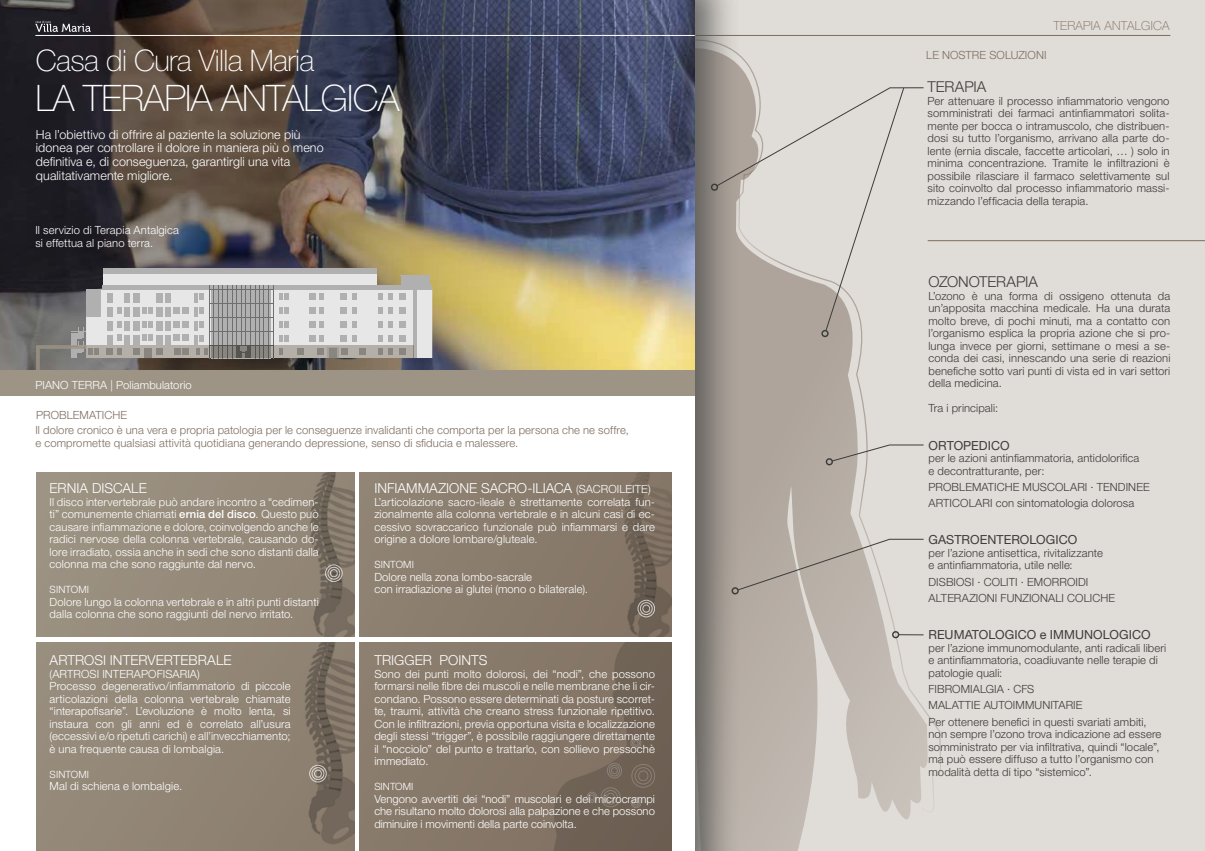
<style>
.page{position:relative;width:1205px;height:851px;background:#fff}
.page>*{position:absolute;margin:0;border:0;box-sizing:border-box;transform-origin:0 0}
.t1{font:100 36.5px "Helvetica Neue LT Std";letter-spacing:-.02em;color:#fff}
.t2{font:100 29.62px "Helvetica Neue LT Std";letter-spacing:-.02em;color:#fff}
.t3{font:300 15px "Helvetica Neue LT Std";color:#3c3c3b}
.t4{font:300 13.75px "Helvetica Neue LT Std";color:#fff}
.t5{font:300 12.5px/13.8px "Helvetica Neue LT Std";letter-spacing:.005em;color:#fff}
.t6{font:12.5px "Helvetica Neue LT Std";letter-spacing:.005em;color:#3c3c3b}
.t7{font:100 12.5px "Helvetica Neue LT Std";letter-spacing:.02em;color:#7d6d5f}
.t8{font:300 11.25px/12.5px "Helvetica Neue LT Std";letter-spacing:.01em;color:#fff}
.t9{font:300 11.25px/12.5px "Helvetica Neue LT Std";letter-spacing:.01em;color:#3c3c3b}
.t10{font:300 11.25px/12.5px "Helvetica Neue LT Std";letter-spacing:.01em;color:#7d6d5f}
.t11{font:300 10px "Helvetica Neue LT Std";letter-spacing:.01em;color:#fff}
.s1{font-weight:500}
.s2{font-size:11.25px}
</style>
<div class="page">
<div style="left:670px;top:0;width:535px;height:850px;background:#e0dcd7"></div>
<svg style="left:741px;top:56px;width:199px;height:794px"></svg>
<hr style="left:696px;top:35px;width:474px;height:1px;background:#7d6d5f">
<div style="left:0;top:0;width:741px;height:850px;background:#4a4a49;opacity:.8"></div>
<div style="left:0;top:0;width:695px;height:850px;background:#fff"></div>
<div style="left:0;top:370px;width:695px;height:25px;background:#9d9485"></div>
<img style="left:648px;top:0;width:47px;height:370px">
<div style="left:360px;top:472px;width:312px;height:164px;background:#8a7d6d"></div>
<div style="left:360px;top:642px;width:312px;height:208px;background:#887a6a"></div>
<div style="left:36px;top:472px;width:318px;height:164px;background:#978c7d"></div>
<div style="left:36px;top:642px;width:318px;height:208px;background:#938777"></div>
<img style="left:0;top:0;width:648px;height:370px">
<img style="left:310px;top:472px;width:44px;height:164px">
<img style="left:624px;top:472px;width:48px;height:164px">
<img style="left:304px;top:642px;width:50px;height:204px">
<div style="left:401px;top:275px;width:29px;height:16px;background:#b0b0b0"></div>
<hr style="left:400px;top:275px;width:31px;height:1px;background:#b0b0b0">
<div style="left:103px;top:269px;width:274px;height:22px;background:#e7e7e7"></div>
<div style="left:103px;top:269px;width:274px;height:5px;background:#b0b0b0"></div>
<svg style="left:35px;top:285px;width:397px;height:85px;background:#aaa9a7"></svg>
<svg style="left:831px;top:444px;width:93px;height:17px"></svg>
<div style="left:826px;top:458px;width:7px;height:7px;border:1px solid #3c3c3b;border-radius:50%"></div>
<svg style="left:737px;top:538px;width:187px;height:52px"></svg>
<div style="left:731px;top:587px;width:8px;height:7px;border:1px solid #3c3c3b;border-radius:50%"></div>
<div style="left:711px;top:183px;width:7px;height:8px;border:1px solid #3c3c3b;border-radius:50%"></div>
<svg style="left:899px;top:634px;width:24px;height:1px"></svg>
<div style="left:892px;top:631px;width:7px;height:7px;border:1px solid #3c3c3b;border-radius:50%"></div>
<svg style="left:716px;top:87px;width:208px;height:244px"></svg>
<div style="left:821px;top:330px;width:7px;height:7px;border:1px solid #3c3c3b;border-radius:50%"></div>
<div style="left:330px;top:569px;width:7px;height:7px;border:1px solid #fff;border-radius:50%"></div>
<div style="left:314px;top:769px;width:7px;height:8px;border:1px solid #fff;border-radius:50%"></div>
<div style="left:328px;top:567px;width:12px;height:12px;border:1px solid #fff;border-radius:50%"></div>
<div style="left:312px;top:767px;width:12px;height:12px;border:1px solid #fff;border-radius:50%"></div>
<div style="left:325px;top:564px;width:17px;height:17px;border:1px solid #fff;border-radius:50%"></div>
<div style="left:643px;top:605px;width:7px;height:7px;border:1px solid #fff;border-radius:50%"></div>
<div style="left:640px;top:602px;width:12px;height:12px;border:1px solid #fff;border-radius:50%"></div>
<div style="left:638px;top:600px;width:17px;height:17px;border:1px solid #fff;border-radius:50%"></div>
<div style="left:309px;top:765px;width:17px;height:17px;border:1px solid #fff;border-radius:50%"></div>
<svg style="left:554px;top:642px;width:118px;height:208px"></svg>
<div style="left:588px;top:793px;width:7px;height:8px;border:1px solid #fff;border-radius:50%"></div>
<div style="left:587px;top:791px;width:10px;height:11px;border:1px solid #fff;border-radius:50%"></div>
<div style="left:638px;top:770px;width:10px;height:10px;border:1px solid #fff;border-radius:50%"></div>
<div style="left:635px;top:767px;width:16px;height:17px;border:1px solid #fff;border-radius:50%"></div>
<div style="left:631px;top:764px;width:24px;height:23px;border:1px solid #fff;border-radius:50%"></div>
<hr style="left:928px;top:240px;width:277px;height:1px;background:#7d6d5f">
<svg style="left:35px;top:21px;width:56px;height:11px"></svg>
<hr style="left:35px;top:35px;width:567px;height:1px;background:#fff">
<hr style="left:602px;top:35px;width:93px;height:1px;background:#fff">
<h2 class="t2" style="left:36px;top:43px;width:280px">Casa di Cura Villa Maria</h2>
<h1 class="t1" style="left:35px;top:77px;width:365px">LA TERAPIA ANTALGICA</h1>
<p class="t5" style="left:36px;top:127px;width:289px">Ha l’obiettivo di offrire al paziente la soluzione più idonea per controllare il dolore in maniera più o meno definitiva e, di conseguenza, garantirgli una vita qualitativamente migliore.</p>
<p class="t8" style="left:35px;top:224px;width:145px">Il servizio di Terapia Antalgica si effettua al piano terra.</p>
<p class="t8" style="left:35px;top:378px;width:158px">PIANO TERRA | Poliambulatorio</p>
<p class="t10" style="left:36px;top:409px;width:93px">PROBLEMATICHE</p>
<p class="t10" style="left:35px;top:423px;width:595px">Il dolore cronico è una vera e propria patologia per le conseguenze invalidanti che comporta per la persona che ne soffre, e compromette qualsiasi attività quotidiana generando depressione, senso di sfiducia e malessere.</p>
<p class="t4" style="left:50px;top:480px;width:99px">ERNIA DISCALE</p>
<p class="t8" style="left:50px;top:495px;width:271px;text-align:justify">Il disco intervertebrale può andare incontro a “cedimen&shy;ti” comunemente chiamati <span class="s1">ernia del disco</span>. Questo può causare infiammazione e dolore, coinvolgendo anche le radici nervose della colonna vertebrale, causando do&shy;lore irradiato, ossia anche in sedi che sono distanti dalla colonna ma che sono raggiunte dal nervo.</p>
<p class="t11" style="left:50px;top:583px;width:41px">SINTOMI</p>
<p class="t8" style="left:50px;top:595px;width:271px">Dolore lungo la colonna vertebrale e in altri punti distanti dalla colonna che sono raggiunti del nervo irritato.</p>
<p class="t4" style="left:50px;top:652px;width:183px">ARTROSI INTERVERTEBRALE</p>
<p class="t8" style="left:50px;top:667px;width:242px">(ARTROSI INTERAPOFISARIA)<br>Processo degenerativo/infiammatorio di piccole articolazioni della colonna vertebrale chiamate “interapofisarie”. L’evoluzione è molto lenta, si instaura con gli anni ed è correlato all’usura (eccessivi e/o ripetuti carichi) e all’invecchiamento; è una frequente causa di lombalgia.</p>
<p class="t11" style="left:50px;top:768px;width:41px">SINTOMI</p>
<p class="t8" style="left:50px;top:779px;width:134px">Mal di schiena e lombalgie.</p>
<p class="t4" style="left:374px;top:480px;width:278px">INFIAMMAZIONE SACRO-ILIACA <span class="s2">(SACROILEITE)</span></p>
<p class="t8" style="left:374px;top:495px;width:282px;text-align:justify">L’articolazione sacro-ileale è strettamente correlata fun&shy;zionalmente alla colonna vertebrale e in alcuni casi di ec&shy;cessivo sovraccarico funzionale può infiammarsi e dare origine a dolore lombare/gluteale.</p>
<p class="t11" style="left:374px;top:558px;width:41px">SINTOMI</p>
<p class="t8" style="left:374px;top:570px;width:215px">Dolore nella zona lombo-sacrale<br>con irradiazione ai glutei (mono o bilaterale).</p>
<p class="t4" style="left:374px;top:652px;width:114px">TRIGGER POINTS</p>
<p class="t8" style="left:374px;top:667px;width:282px;text-align:justify">Sono dei punti molto dolorosi, dei “nodi”, che possono formarsi nelle fibre dei muscoli e nelle membrane che li cir&shy;condano. Possono essere determinati da posture scorret&shy;te, traumi, attività che creano stress funzionale ripetitivo.<br>Con le infiltrazioni, previa opportuna visita e localizzazione degli stessi “trigger”, è possibile raggiungere direttamente il “nocciolo” del punto e trattarlo, con sollievo pressochè immediato.</p>
<p class="t11" style="left:374px;top:780px;width:40px">SINTOMI</p>
<p class="t8" style="left:374px;top:792px;width:282px;text-align:justify">Vengono avvertiti dei “nodi” muscolari e dei microcrampi che risultano molto dolorosi alla palpazione e che possono diminuire i movimenti della parte coinvolta.</p>
<p class="t7" style="left:1053px;top:19px;width:118px">TERAPIA ANTALGICA</p>
<p class="t10" style="left:926px;top:48px;width:122px">LE NOSTRE SOLUZIONI</p>
<h3 class="t3" style="left:927px;top:78px;width:60px">TERAPIA</h3>
<p class="t9" style="left:927px;top:94px;width:243px;text-align:justify">Per attenuare il processo infiammatorio vengono somministrati dei farmaci antinfiammatori solita&shy;mente per bocca o intramuscolo, che distribuen&shy;dosi su tutto l’organismo, arrivano alla parte do&shy;lente (ernia discale, faccette articolari, … ) solo in minima concentrazione. Tramite le infiltrazioni è possibile rilasciare il farmaco selettivamente sul sito coinvolto dal processo infiammatorio massi&shy;mizzando l’efficacia della terapia.</p>
<h3 class="t3" style="left:928px;top:272px;width:111px">OZONOTERAPIA</h3>
<p class="t9" style="left:928px;top:289px;width:243px;text-align:justify">L’ozono è una forma di ossigeno ottenuta da un’apposita macchina medicale. Ha una durata molto breve, di pochi minuti, ma a contatto con l’organismo esplica la propria azione che si pro&shy;lunga invece per giorni, settimane o mesi a se&shy;conda dei casi, innescando una serie di reazioni benefiche sotto vari punti di vista ed in vari settori della medicina.</p>
<p class="t9" style="left:928px;top:402px;width:71px">Tra i principali:</p>
<p class="t6" style="left:928px;top:437px;width:83px">ORTOPEDICO</p>
<p class="t9" style="left:928px;top:451px;width:212px">per le azioni antinfiammatoria, antidolorifica e decontratturante, per:</p>
<p class="t9" style="left:928px;top:478px;width:223px;line-height:16.2px">PROBLEMATICHE MUSCOLARI · TENDINEE<br>ARTICOLARI con sintomatologia dolorosa</p>
<p class="t6" style="left:928px;top:532px;width:150px">GASTROENTEROLOGICO</p>
<p class="t9" style="left:928px;top:546px;width:176px">per l’azione antisettica, rivitalizzante e antinfiammatoria, utile nelle:</p>
<p class="t9" style="left:928px;top:573px;width:188px;line-height:16.2px">DISBIOSI · COLITI · EMORROIDI<br>ALTERAZIONI FUNZIONALI COLICHE</p>
<p class="t6" style="left:928px;top:627px;width:224px">REUMATOLOGICO e IMMUNOLOGICO</p>
<p class="t9" style="left:928px;top:641px;width:239px">per l’azione immunomodulante, anti radicali liberi e antinfiammatoria, coadiuvante nelle terapie di patologie quali:</p>
<p class="t9" style="left:928px;top:680px;width:220px;line-height:16.2px">FIBROMIALGIA · CFS<br>MALATTIE AUTOIMMUNITARIE<br>Per ottenere benefici in questi svariati ambiti,</p>
<p class="t9" style="left:928px;top:727px;width:234px">non sempre l’ozono trova indicazione ad essere somministrato per via infiltrativa, quindi “locale”, ma può essere diffuso a tutto l’organismo con modalità detta di tipo “sistemico”.</p>
</div>
